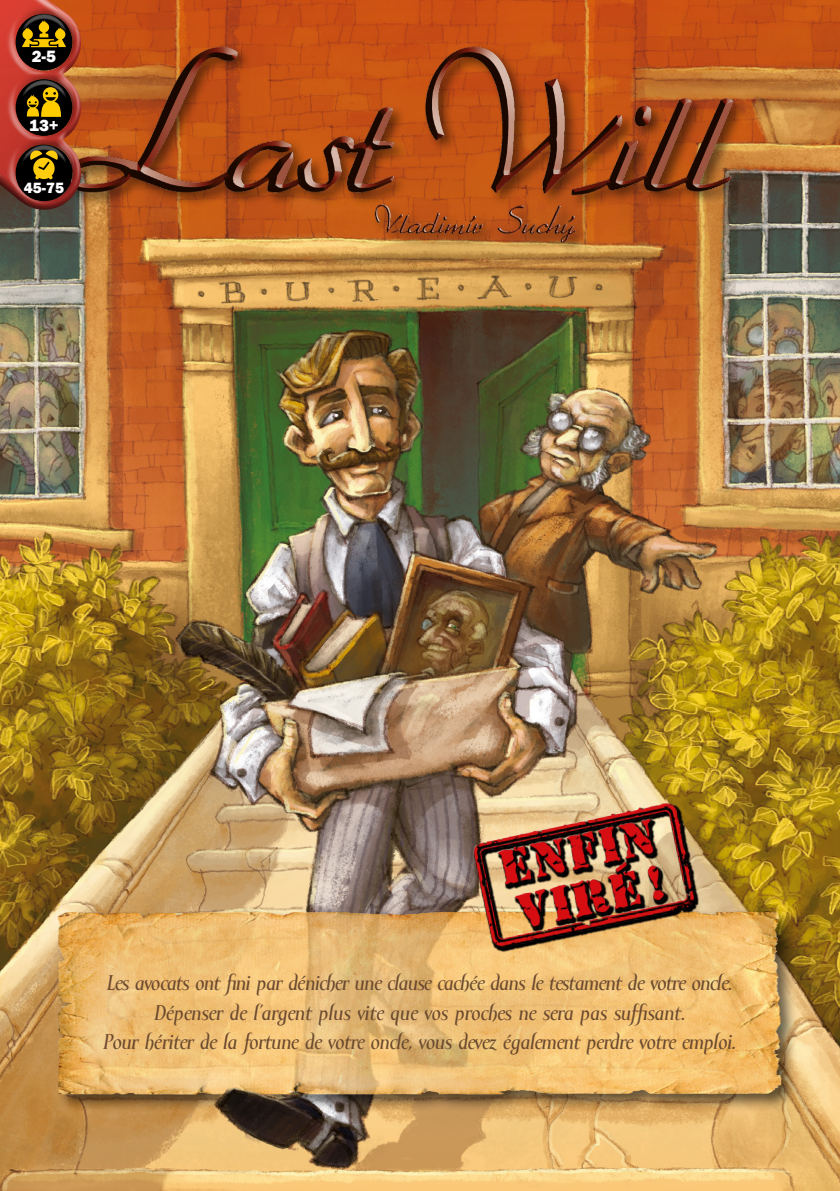
<style>
.page{position:relative;width:840px;height:1191px;background:#fff}
.page>*{position:absolute;margin:0;border:0;box-sizing:border-box;transform-origin:0 0}
.t1{font:italic 500 22px/29.4px "Mramor";letter-spacing:-.01em;color:#6a492f;text-align:center}
.t2{font:800 16.8px "Franklin Gothic";color:#fff}
.t3{font:800 15.4px "Franklin Gothic";color:#fff}
</style>
<div class="page">
<img style="left:0;top:0;width:839px;height:1191px">
<div style="left:56px;top:909px;width:743px;height:203px;background:#000;opacity:.75"></div>
<img style="left:57px;top:912px;width:725px;height:150px">
<img style="left:65px;top:1px;width:709px;height:287px">
<img style="left:448px;top:792px;width:271px;height:165px">
<div style="left:0;top:0;width:90px;height:184px;background:#fff;opacity:.4"></div>
<div style="left:0;top:0;width:88px;height:218px;background:#000;opacity:.75"></div>
<img style="left:16px;top:144px;width:56px;height:57px;border-radius:28px">
<svg style="left:29px;top:144px;width:30px;height:35px"></svg>
<img style="left:16px;top:79px;width:56px;height:57px;border-radius:28px">
<svg style="left:27px;top:87px;width:34px;height:30px"></svg>
<img style="left:16px;top:14px;width:56px;height:56px;border-radius:28px">
<svg style="left:22px;top:14px;width:44px;height:33px"></svg>
<img style="left:0;top:1062px;width:839px;height:48px">
<p class="t2" style="left:32px;top:45px;width:26px">2-5</p>
<p class="t2" style="left:29px;top:114px;width:31px">13+</p>
<p class="t3" style="left:24px;top:178px;width:42px">45-75</p>
<p class="t1" style="left:103px;top:971px;width:634px">Les avocats ont fini par dénicher une clause cachée dans le testament de votre oncle.<br>Dépenser de l’argent plus vite que vos proches ne sera pas suffisant.<br>Pour hériter de la fortune de votre oncle, vous devez également perdre votre emploi.</p>
</div>
